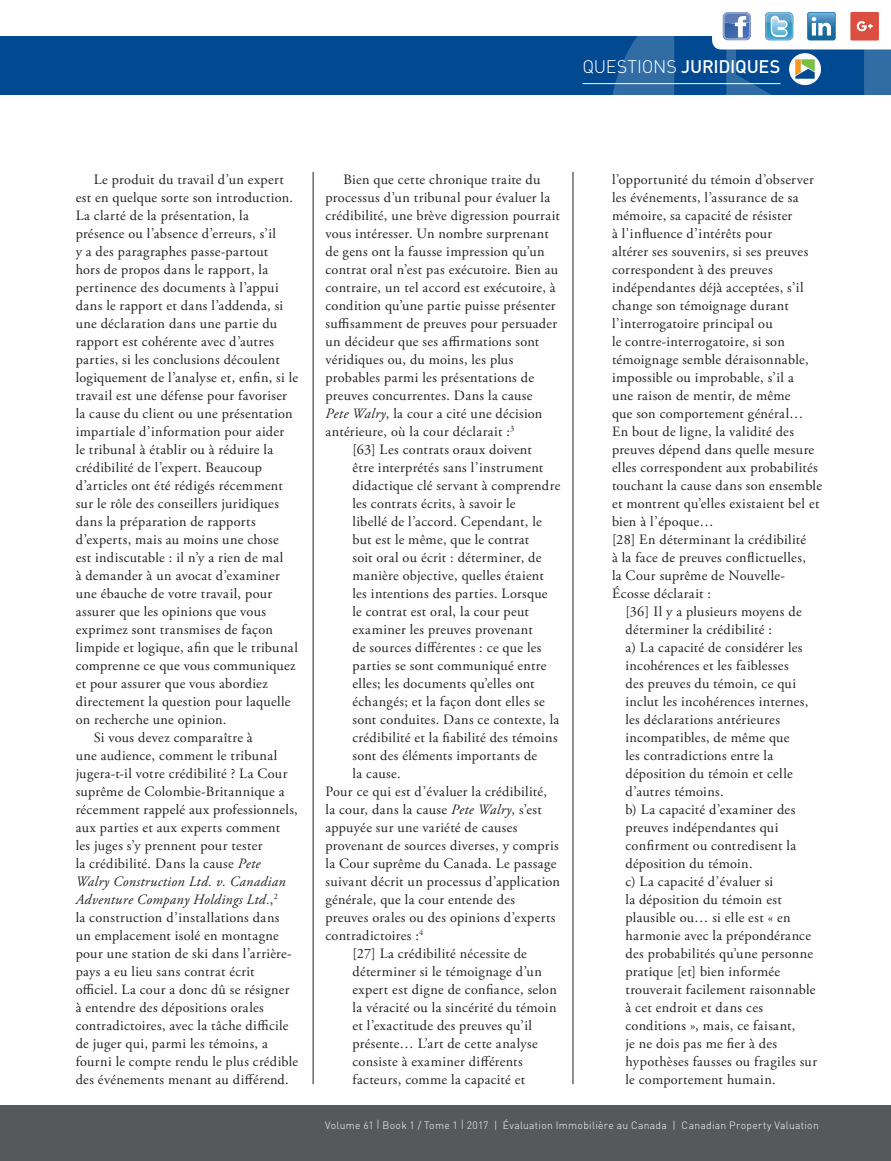
<style>
.page{position:relative;width:891px;height:1161px;background:#fff}
.page>*{position:absolute;margin:0;border:0;box-sizing:border-box;transform-origin:0 0}
.TOC_-_Departments{font:500 18px "DIN";letter-spacing:-.015em;color:#fff}
.BT_Hang{font:14.25px/18px "Adobe Garamond Pro";letter-spacing:.02em;color:#231f20}
.BT{font:14.25px/18px "Adobe Garamond Pro";letter-spacing:.02em;color:#231f20}
.BT_1{font:14.25px/18px "Adobe Garamond Pro";letter-spacing:.025em;color:#231f20}
.t1{font:300 10.5px "DIN";letter-spacing:.03em;color:#fff}
.s1{font-weight:300}
.s2{font-style:italic}
</style>
<div class="page">
<div style="left:0;top:37px;width:891px;height:58px;background:#014990"></div>
<svg style="left:609px;top:36px;width:282px;height:59px"></svg>
<hr style="left:582px;top:83px;width:198px;height:1px;background:#fff">
<hr style="left:313px;top:172px;width:1px;height:912px;background:#231f20">
<hr style="left:573px;top:172px;width:1px;height:912px;background:#231f20">
<div style="left:0;top:1106px;width:891px;height:55px;background:#57585a"></div>
<svg style="left:712px;top:11px;width:179px;height:74px"></svg>
<p class="TOC_-_Departments" style="left:582px;top:55px;width:199px"><span class="s1">QUESTIONS</span> JURIDIQUES</p>
<p class="BT" style="left:76px;top:171px;width:224px;text-indent:18px">Le produit du travail d’un expert est en quelque sorte son introduction.<br>La clarté de la présentation, la présence ou l’absence d’erreurs, s’il<br>y a des paragraphes passe-partout<br>hors de propos dans le rapport, la pertinence des documents à l’appui dans le rapport et dans l’addenda, si une déclaration dans une partie du rapport est cohérente avec d’autres parties, si les conclusions découlent logiquement de l’analyse et, enfin, si le travail est une défense pour favoriser la cause du client ou une présentation impartiale d’information pour aider<br>le tribunal à établir ou à réduire la crédibilité de l’expert. Beaucoup d’articles ont été rédigés récemment sur le rôle des conseillers juridiques dans la préparation de rapports d’experts, mais au moins une chose<br>est indiscutable : il n’y a rien de mal<br>à demander à un avocat d’examiner une ébauche de votre travail, pour assurer que les opinions que vous exprimez sont transmises de façon limpide et logique, afin que le tribunal comprenne ce que vous communiquez et pour assurer que vous abordiez directement la question pour laquelle on recherche une opinion.</p>
<p class="BT" style="left:76px;top:729px;width:224px;text-indent:18px">Si vous devez comparaître à<br>une audience, comment le tribunal jugera-t-il votre crédibilité ? La Cour suprême de Colombie-Britannique a récemment rappelé aux professionnels, aux parties et aux experts comment<br>les juges s’y prennent pour tester<br>la crédibilité. Dans la cause <span class="s2">Pete<br>Walry Construction Ltd. v. Canadian Adventure Company Holdings Ltd.</span>,<sup>2<br></sup>la construction d’installations dans un emplacement isolé en montagne pour une station de ski dans l’arrière&shy;pays a eu lieu sans contrat écrit officiel. La cour a donc dû se résigner à entendre des dépositions orales contradictoires, avec la tâche difficile de juger qui, parmi les témoins, a fourni le compte rendu le plus crédible des événements menant au différend.</p>
<p class="BT" style="left:326px;top:171px;width:236px;text-indent:18px">Bien que cette chronique traite du processus d’un tribunal pour évaluer la crédibilité, une brève digression pourrait vous intéresser. Un nombre surprenant de gens ont la fausse impression qu’un contrat oral n’est pas exécutoire. Bien au contraire, un tel accord est exécutoire, à condition qu’une partie puisse présenter suffisamment de preuves pour persuader un décideur que ses affirmations sont véridiques ou, du moins, les plus probables parmi les présentations de preuves concurrentes. Dans la cause<br><span class="s2">Pete Walry</span>, la cour a cité une décision antérieure, où la cour déclarait :<sup>3</sup></p>
<p class="BT_Hang" style="left:352px;top:441px;width:209px">[63] Les contrats oraux doivent<br>être interprétés sans l’instrument didactique clé servant à comprendre les contrats écrits, à savoir le<br>libellé de l’accord. Cependant, le but est le même, que le contrat<br>soit oral ou écrit : déterminer, de manière objective, quelles étaient les intentions des parties. Lorsque le contrat est oral, la cour peut examiner les preuves provenant<br>de sources différentes : ce que les parties se sont communiqué entre elles; les documents qu’elles ont échangés; et la façon dont elles se sont conduites. Dans ce contexte, la crédibilité et la fiabilité des témoins sont des éléments importants de<br>la cause.</p>
<p class="BT_1" style="left:326px;top:783px;width:236px">Pour ce qui est d’évaluer la crédibilité, la cour, dans la cause <span class="s2">Pete Walry</span>, s’est appuyée sur une variété de causes provenant de sources diverses, y compris la Cour suprême du Canada. Le passage suivant décrit un processus d’application générale, que la cour entende des preuves orales ou des opinions d’experts contradictoires :<sup>4</sup></p>
<p class="BT_Hang" style="left:352px;top:945px;width:206px">[27] La crédibilité nécessite de déterminer si le témoignage d’un expert est digne de confiance, selon la véracité ou la sincérité du témoin et l’exactitude des preuves qu’il présente… L’art de cette analyse consiste à examiner différents facteurs, comme la capacité et</p>
<p class="BT_Hang" style="left:612px;top:171px;width:211px">l’opportunité du témoin d’observer les événements, l’assurance de sa mémoire, sa capacité de résister<br>à l’influence d’intérêts pour<br>altérer ses souvenirs, si ses preuves correspondent à des preuves indépendantes déjà acceptées, s’il change son témoignage durant l’interrogatoire principal ou<br>le contre-interrogatoire, si son témoignage semble déraisonnable, impossible ou improbable, s’il a<br>une raison de mentir, de même<br>que son comportement général…<br>En bout de ligne, la validité des preuves dépend dans quelle mesure elles correspondent aux probabilités touchant la cause dans son ensemble et montrent qu’elles existaient bel et bien à l’époque…</p>
<p class="BT_Hang" style="left:612px;top:531px;width:196px">[28] En déterminant la crédibilité à la face de preuves conflictuelles, la Cour suprême de Nouvelle-<br>Écosse déclarait :</p>
<p class="BT_Hang" style="left:626px;top:603px;width:178px">[36] Il y a plusieurs moyens de déterminer la crédibilité :</p>
<p class="BT_Hang" style="left:626px;top:639px;width:184px">a) La capacité de considérer les incohérences et les faiblesses des preuves du témoin, ce qui inclut les incohérences internes, les déclarations antérieures incompatibles, de même que<br>les contradictions entre la déposition du témoin et celle d’autres témoins.</p>
<p class="BT_Hang" style="left:626px;top:801px;width:172px">b) La capacité d’examiner des preuves indépendantes qui confirment ou contredisent la déposition du témoin.</p>
<p class="BT_Hang" style="left:626px;top:873px;width:193px">c) La capacité d’évaluer si<br>la déposition du témoin est plausible ou… si elle est « en harmonie avec la prépondérance des probabilités qu’une personne pratique [et] bien informée trouverait facilement raisonnable à cet endroit et dans ces conditions », mais, ce faisant,<br>je ne dois pas me fier à des hypothèses fausses ou fragiles sur le comportement humain.</p>
<p class="t1" style="left:325px;top:1119px;width:495px">Volume 61 | Book 1 / Tome 1 | 2017 | Évaluation Immobilière au Canada | Canadian Property Valuation</p>
</div>
